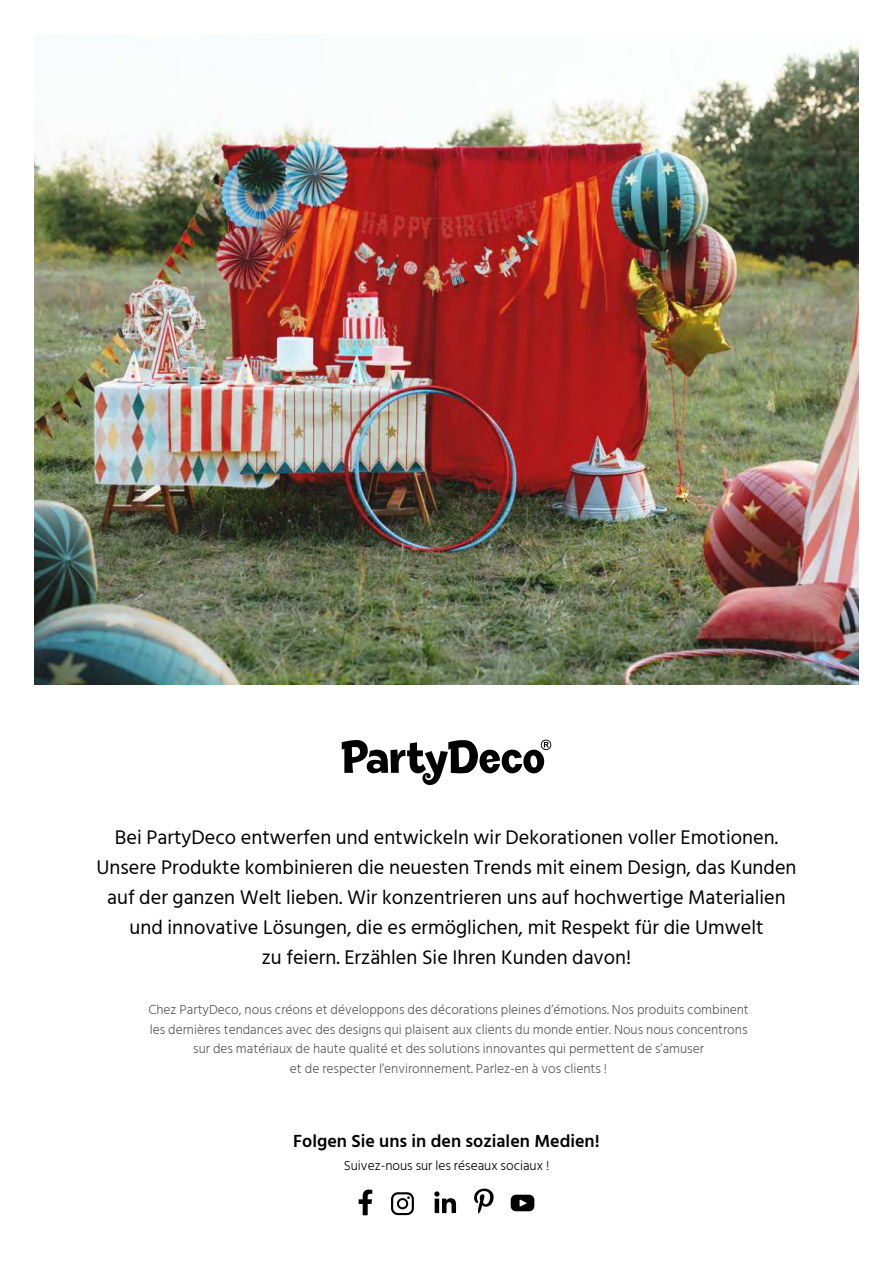
<style>
.page{position:relative;width:893px;height:1263px;background:#fff}
.page>*{position:absolute;margin:0;border:0;box-sizing:border-box;transform-origin:0 0}
.t1{font:20.25px/30px "Hind Siliguri";color:#000;text-align:center}
.t2{font:600 18px "Hind Siliguri";color:#000}
.t3{font:300 13.5px/19.5px "Hind Siliguri";color:#575756;text-align:center}
.t4{font:300 13.5px "Hind Siliguri";color:#000}
</style>
<div class="page">
<img style="left:34px;top:44px;width:825px;height:641px">
<svg style="left:342px;top:739px;width:209px;height:46px"></svg>
<svg style="left:511px;top:1195px;width:23px;height:16px"></svg>
<svg style="left:391px;top:1192px;width:23px;height:23px"></svg>
<svg style="left:359px;top:1189px;width:13px;height:26px"></svg>
<svg style="left:434px;top:1191px;width:22px;height:22px"></svg>
<svg style="left:474px;top:1188px;width:20px;height:26px"></svg>
<p class="t1" style="left:96px;top:822px;width:702px">Bei PartyDeco entwerfen und entwickeln wir Dekorationen voller Emotionen.<br>Unsere Produkte kombinieren die neuesten Trends mit einem Design, das Kunden auf der ganzen Welt lieben. Wir konzentrieren uns auf hochwertige Materialien und innovative Lösungen, die es ermöglichen, mit Respekt für die Umwelt<br>zu feiern. Erzählen Sie Ihren Kunden davon!</p>
<p class="t3" style="left:148px;top:1001px;width:602px">Chez PartyDeco, nous créons et développons des décorations pleines d’émotions. Nos produits combinent les dernières tendances avec des designs qui plaisent aux clients du monde entier. Nous nous concentrons sur des matériaux de haute qualité et des solutions innovantes qui permettent de s’amuser<br>et de respecter l’environnement. Parlez-en à vos clients !</p>
<h2 class="t2" style="left:293px;top:1134px;width:308px">Folgen Sie uns in den sozialen Medien!</h2>
<p class="t4" style="left:344px;top:1160px;width:207px">Suivez-nous sur les réseaux sociaux !</p>
</div>
